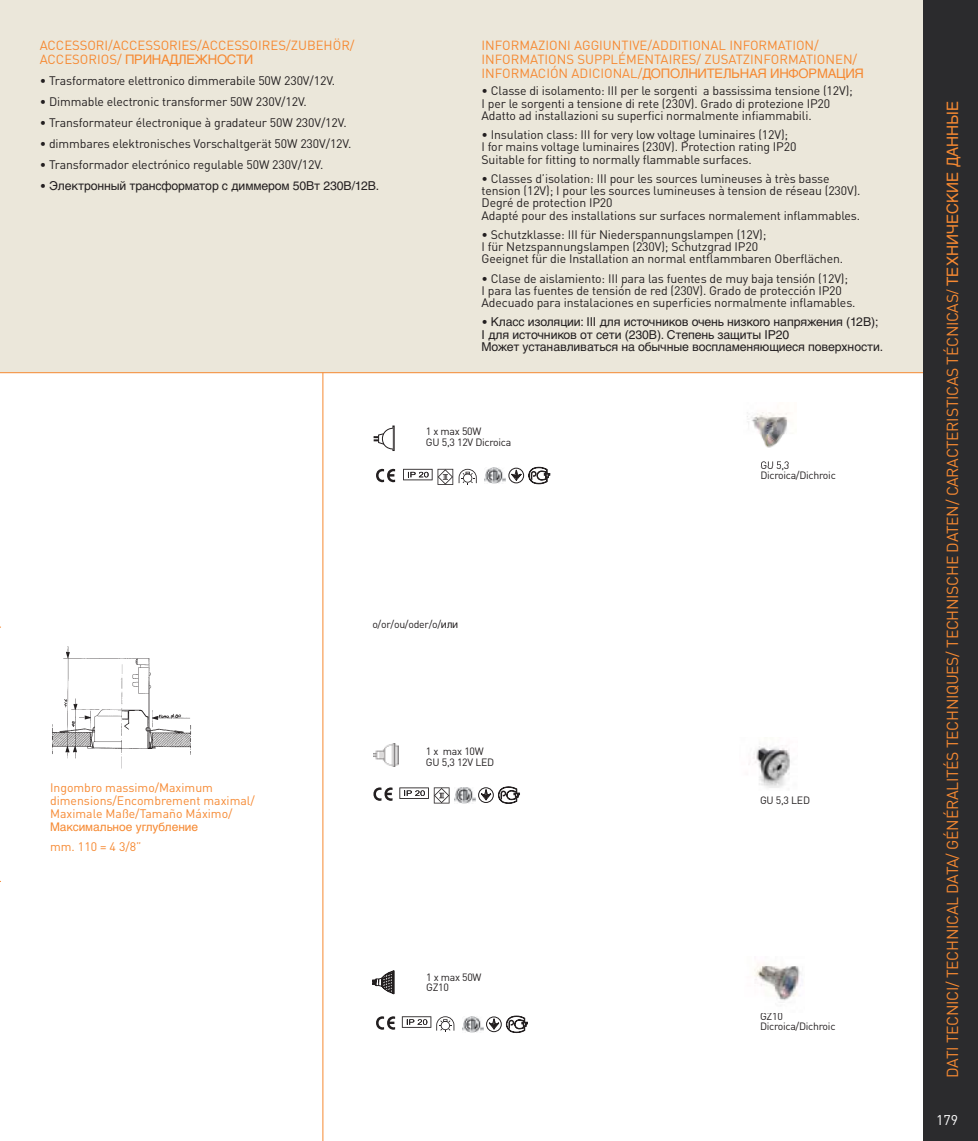
<style>
.page{position:relative;width:978px;height:1141px;background:#fff}
.page>*{position:absolute;margin:0;border:0;box-sizing:border-box;transform-origin:0 0}
.t1{font:15.75px "DIN";letter-spacing:-.02em;color:#f68932}
.t2{font:14px "DIN";color:#fff}
.t3{font:13.12px/13.7px "DIN";color:#f68932}
.t4{font:13.12px "Helvetica LT Std";letter-spacing:-.02em;color:#f68932}
.t5{font:12.25px/12.2px "DIN";letter-spacing:-.01em;color:#231f20}
.t6{font:12.25px/12.2px "Helvetica LT Std";letter-spacing:-.01em;color:#231f20}
.t7{font:12.25px/13.1px "DIN";color:#f68932}
.t8{font:11.9px "Helvetica LT Std";color:#f68932}
.t9{font:10.5px/10.5px "DIN";letter-spacing:-.025em;color:#231f20}
.s1{font-family:"DIN"}
.s2{font-family:"Cyrillic II Sans"}
.s3{font-family:"Helvetica LT Std"}
</style>
<div class="page">
<div style="left:0;top:0;width:940px;height:372px;background:#ebe7da"></div>
<hr style="left:0;top:372px;width:940px;height:1px;background:#f68932">
<div style="left:923px;top:0;width:54px;height:1141px;background:#2b2b2d"></div>
<hr style="left:322px;top:372px;width:1px;height:769px;background:#f68932">
<img style="left:52px;top:646px;width:139px;height:123px">
<svg style="left:372px;top:970px;width:22px;height:24px"></svg>
<svg style="left:376px;top:469px;width:19px;height:13px"></svg>
<svg style="left:403px;top:469px;width:73px;height:16px"></svg>
<img style="left:484px;top:467px;width:21px;height:17px">
<div style="left:508px;top:468px;width:16px;height:15px;border:1px solid #231f20;border-radius:50%"></div>
<svg style="left:509px;top:467px;width:41px;height:17px"></svg>
<svg style="left:374px;top:426px;width:20px;height:25px"></svg>
<svg style="left:373px;top:787px;width:19px;height:14px"></svg>
<svg style="left:399px;top:787px;width:50px;height:16px"></svg>
<img style="left:454px;top:787px;width:21px;height:16px">
<div style="left:478px;top:787px;width:15px;height:16px;border:1px solid #231f20;border-radius:50%"></div>
<svg style="left:479px;top:787px;width:40px;height:17px"></svg>
<svg style="left:376px;top:1016px;width:19px;height:14px"></svg>
<svg style="left:402px;top:1016px;width:52px;height:16px"></svg>
<img style="left:462px;top:1016px;width:21px;height:17px">
<div style="left:486px;top:1017px;width:15px;height:15px;border:1px solid #231f20;border-radius:50%"></div>
<svg style="left:487px;top:1016px;width:40px;height:17px"></svg>
<img style="left:754px;top:964px;width:47px;height:37px">
<img style="left:747px;top:412px;width:42px;height:54px">
<img style="left:761px;top:461px;width:27px;height:5px">
<img style="left:373px;top:743px;width:25px;height:23px">
<img style="left:754px;top:746px;width:36px;height:42px">
<p class="t3" style="left:40px;top:40px;width:316px">ACCESSORI/ACCESSORIES/ACCESSOIRES/ZUBEHÖR/</p>
<p class="t4" style="left:40px;top:52px;width:215px"><span class="s1">ACCESORIOS/</span> ПРИНАДЛЕЖНОСТИ</p>
<p class="t5" style="left:40px;top:76px;width:297px">• Trasformatore elettronico dimmerabile 50W 230V/12V.</p>
<p class="t5" style="left:40px;top:97px;width:269px">• Dimmable electronic transformer 50W 230V/12V.</p>
<p class="t5" style="left:40px;top:118px;width:308px">• Transformateur électronique à gradateur 50W 230V/12V.</p>
<p class="t5" style="left:40px;top:139px;width:313px">• dimmbares elektronisches Vorschaltgerät 50W 230V/12V.</p>
<p class="t5" style="left:40px;top:160px;width:285px">• Transformador electrónico regulable 50W 230V/12V.</p>
<p class="t6" style="left:40px;top:180px;width:341px"><span class="s1">•</span> Электронный трансформатор с диммером 50Вт 230В/12В.</p>
<p class="t3" style="left:481px;top:40px;width:377px">INFORMAZIONI AGGIUNTIVE/ADDITIONAL INFORMATION/<br>INFORMATIONS SUPPLÉMENTAIRES/ ZUSATZINFORMATIONEN/</p>
<p class="t4" style="left:481px;top:65px;width:384px"><span class="s1">INFORMACIÓN ADICIONAL/</span>ДОПОЛНИТЕЛЬНАЯ ИНФОРМАЦИЯ</p>
<p class="t5" style="left:481px;top:86px;width:373px">• Classe di isolamento: III per le sorgenti a bassissima tensione (12V);<br>I per le sorgenti a tensione di rete (230V). Grado di protezione IP20<br>Adatto ad installazioni su superfici normalmente infiammabili.</p>
<p class="t5" style="left:481px;top:130px;width:316px">• Insulation class: III for very low voltage luminaires (12V);<br>I for mains voltage luminaires (230V). Protection rating IP20<br>Suitable for fitting to normally flammable surfaces.</p>
<p class="t5" style="left:481px;top:174px;width:380px">• Classes d’isolation: III pour les sources lumineuses à très basse tension (12V); I pour les sources lumineuses à tension de réseau (230V).<br>Degré de protection IP20<br>Adapté pour des installations sur surfaces normalement inflammables.</p>
<p class="t5" style="left:481px;top:230px;width:363px">• Schutzklasse: III für Niederspannungslampen (12V);<br>I für Netzspannungslampen (230V); Schutzgrad IP20<br>Geeignet für die Installation an normal entflammbaren Oberflächen.</p>
<p class="t5" style="left:481px;top:274px;width:375px">• Clase de aislamiento: III para las fuentes de muy baja tensión (12V);<br>I para las fuentes de tensión de red (230V). Grado de protección IP20<br>Adecuado para instalaciones en superficies normalmente inflamables.</p>
<p class="t6" style="left:481px;top:316px;width:403px"><span class="s1">•</span> Класс изоляции: III для источников очень низкого напряжения (12В);<br>I для источников от сети (230В). Степень защиты IP20<br>Может устанавливаться на обычные воспламеняющиеся поверхности.</p>
<p class="t9" style="left:426px;top:427px;width:87px">1 x max 50W<br>GU 5,3 12V Dicroica</p>
<p class="t9" style="left:760px;top:461px;width:77px">GU 5,3<br>Dicroica/Dichroic</p>
<p class="t9" style="left:372px;top:620px;width:87px">o/or/ou/oder/o/<span class="s2">ËÎË</span></p>
<p class="t7" style="left:50px;top:782px;width:206px">Ingombro massimo/Maximum dimensions/Encombrement maximal/<br>Maximale Maße/Tamaño Máximo/</p>
<p class="t8" style="left:50px;top:820px;width:150px">Максимальное углубление</p>
<p class="t7" style="left:50px;top:842px;width:93px">mm. 110 = 4 3/8”</p>
<p class="t9" style="left:426px;top:748px;width:70px">1 x max 10W<br>GU 5,3 12V LED</p>
<p class="t9" style="left:426px;top:973px;width:57px">1 x max 50W<br>GZ10</p>
<p class="t9" style="left:759px;top:796px;width:51px">GU 5,3 LED</p>
<p class="t9" style="left:759px;top:1012px;width:77px">GZ10<br>Dicroica/Dichroic</p>
<p class="t1" style="left:946px;top:1078px;width:978px;rotate:-90deg">DATI TECNICI/ TECHNICAL DATA/ GÉNÉRALITÉS TECHNIQUES/ TECHNISCHE DATEN/ CARACTERISTICAS TÉCNICAS<span class="s3">/ ТЕХНИЧЕСКИЕ ДАННЫЕ</span></p>
<p class="t2" style="left:935px;top:1115px;width:23px">179</p>
</div>
